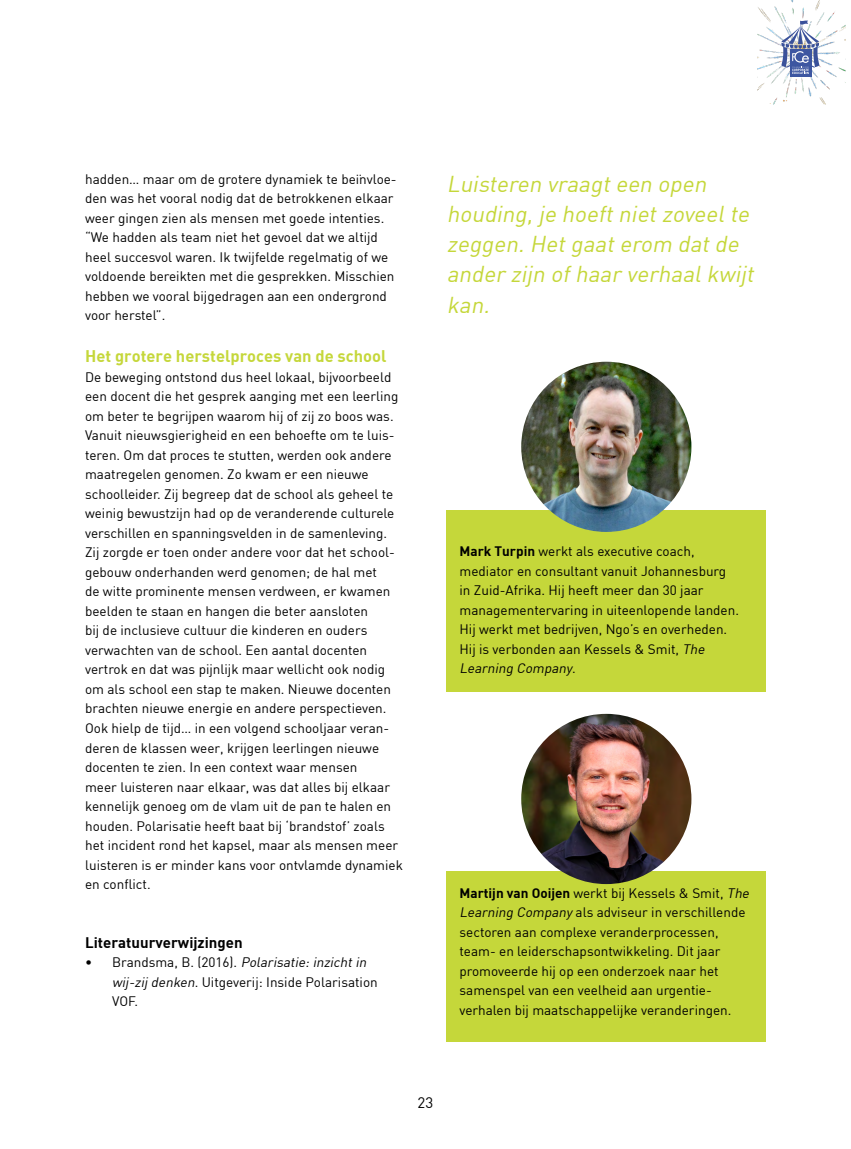
<style>
.page{position:relative;width:851px;height:1149px;background:#fff}
.page>*{position:absolute;margin:0;border:0;box-sizing:border-box;transform-origin:0 0}
.streamer_interview{font:italic 22.5px/30px "DIN";color:#c5d73a}
.Subtitel_groen{font:16.5px "DIN Bold";color:#c5d73a}
.subsubtitel{font:15px "DIN Bold";color:#000}
.t1{font:15px "DIN";color:#000}
.tekst{font:13.5px/19.5px "DIN";color:#000}
.tekst-2{font:italic 13.5px "DIN";color:#000}
.s1{font-style:italic}
.s2{font-family:"DIN Bold"}
.s3{font-style:normal}
</style>
<div class="page">
<img style="left:757px;top:0;width:88px;height:105px">
<div style="left:789px;top:49px;width:22px;height:28px;background:#3d56a1"></div>
<svg style="left:781px;top:21px;width:38px;height:53px"></svg>
<div style="left:446px;top:510px;width:319px;height:181px;background:#c5d73a"></div>
<img style="left:521px;top:361px;width:170px;height:170px;border-radius:85px">
<div style="left:446px;top:871px;width:319px;height:170px;background:#c5d73a"></div>
<img style="left:521px;top:713px;width:170px;height:170px;border-radius:85px">
<p class="tekst" style="left:85px;top:169px;width:313px">hadden… maar om de grotere dynamiek te beïnvloe&shy;den was het vooral nodig dat de betrokkenen elkaar weer gingen zien als mensen met goede intenties. “We hadden als team niet het gevoel dat we altijd heel succesvol waren. Ik twijfelde regelmatig of we voldoende bereikten met die gesprekken. Misschien hebben we vooral bijgedragen aan een ondergrond voor herstel”.</p>
<p class="Subtitel_groen" style="left:85px;top:345px;width:303px">Het grotere herstelproces van de school</p>
<p class="tekst" style="left:85px;top:367px;width:315px">De beweging ontstond dus heel lokaal, bijvoorbeeld een docent die het gesprek aanging met een leerling om beter te begrijpen waarom hij of zij zo boos was.<br>Vanuit nieuwsgierigheid en een behoefte om te luis&shy;teren. Om dat proces te stutten, werden ook andere maatregelen genomen. Zo kwam er een nieuwe schoolleider. Zij begreep dat de school als geheel te weinig bewustzijn had op de veranderende culturele verschillen en spanningsvelden in de samenleving.<br>Zij zorgde er toen onder andere voor dat het school&shy;gebouw onderhanden werd genomen; de hal met<br>de witte prominente mensen verdween, er kwamen beelden te staan en hangen die beter aansloten</p>
<p class="tekst" style="left:85px;top:620px;width:284px">bij de inclusieve cultuur die kinderen en ouders</p>
<p class="tekst" style="left:85px;top:640px;width:319px">verwachten van de school. Een aantal docenten vertrok en dat was pijnlijk maar wellicht ook nodig om als school een stap te maken. Nieuwe docenten brachten nieuwe energie en andere perspectieven.<br>Ook hielp de tijd… in een volgend schooljaar veran&shy;deren de klassen weer, krijgen leerlingen nieuwe docenten te zien. In een context waar mensen<br>meer luisteren naar elkaar, was dat alles bij elkaar kennelijk genoeg om de vlam uit de pan te halen en houden. Polarisatie heeft baat bij ‘brandstof’ zoals het incident rond het kapsel, maar als mensen meer luisteren is er minder kans voor ontvlamde dynamiek en conflict.</p>
<p class="subsubtitel" style="left:85px;top:932px;width:159px">Literatuurverwijzingen</p>
<p class="tekst" style="left:112px;top:952px;width:267px;text-indent:-27px">• B ra n d s m a , B . ( 2 0 1 6 ) . <span class="s1">Polarisatie:inzichtin wij-zij denken</span>. Uitgeverij: Inside Polarisation<br>VOF.</p>
<p class="streamer_interview" style="left:446px;top:169px;width:313px">Luisteren vraagteen open houding,je hoeftnietzoveelte zeggen.Hetgaaterom datde ander zijn ofhaar verhaalkwijt kan.</p>
<p class="tekst" style="left:459px;top:541px;width:236px"><span class="s2">Mark Turpin</span> werkt als executive coach,</p>
<p class="tekst" style="left:459px;top:561px;width:268px">mediator en consultant vanuit Johannesburg</p>
<p class="tekst" style="left:459px;top:580px;width:281px">in Zuid-Afrika. Hij heeft meer dan 30 jaar managementervaring in uiteenlopende landen.<br>Hij werkt met bedrijven, Ngo’s en overheden.</p>
<p class="tekst" style="left:459px;top:639px;width:249px">Hij is verbonden aan Kessels &amp; Smit, <span class="s1">The</span></p>
<p class="tekst-2" style="left:459px;top:660px;width:118px">Learning Company<span class="s3">.</span></p>
<p class="tekst" style="left:459px;top:882px;width:294px"><span class="s2">Martijn van Ooijen</span> werkt bij Kessels &amp; Smit, <span class="s1">The Learning Company</span> als adviseur in verschillende sectoren aan complexe veranderprocessen, team- en leiderschapsontwikkeling. Dit jaar</p>
<p class="tekst" style="left:459px;top:960px;width:260px">promoveerde hij op een onderzoek naar het samenspel van een veelheid aan urgentie-</p>
<p class="tekst" style="left:459px;top:999px;width:273px">verhalen bij maatschappelijke veranderingen.</p>
<p class="t1" style="left:417px;top:1092px;width:17px">23</p>
</div>
